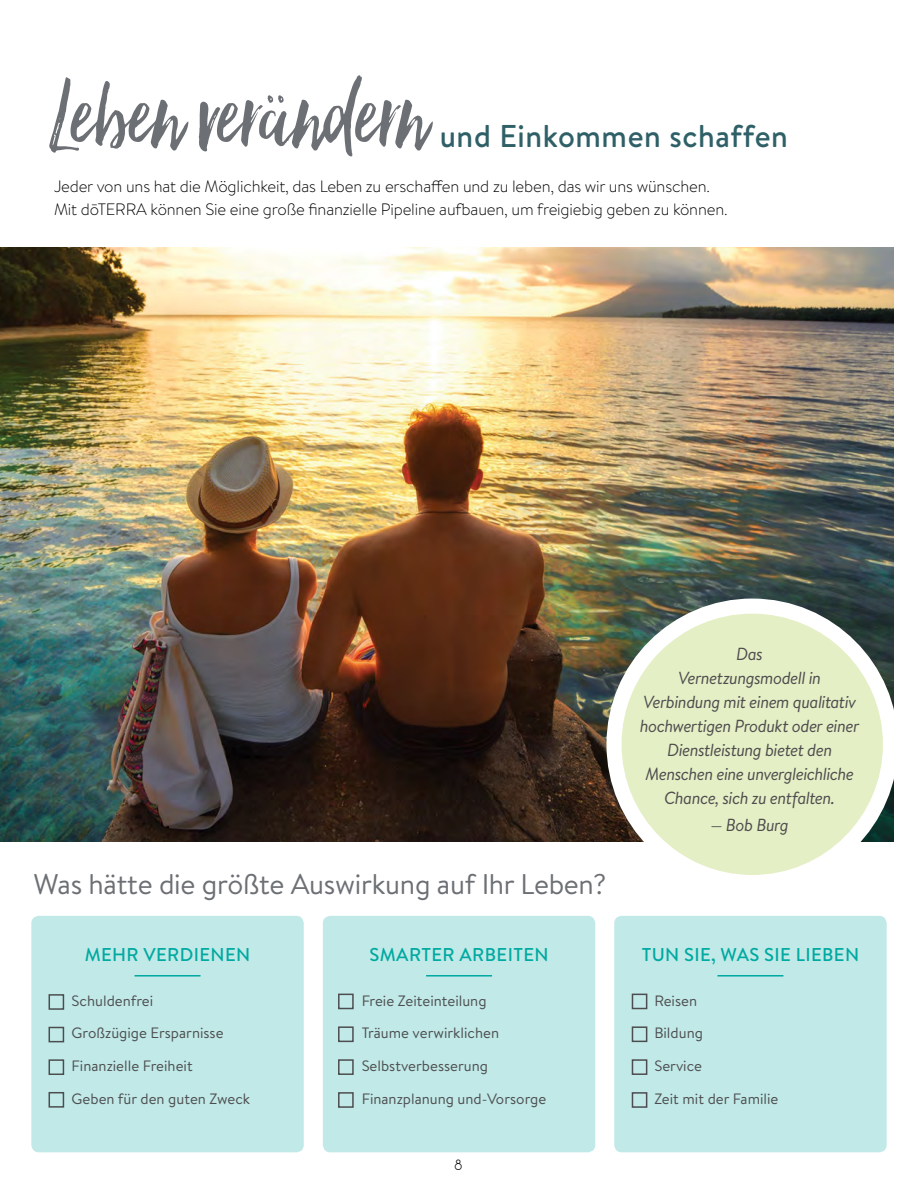
<style>
.page{position:relative;width:918px;height:1188px;background:#fff}
.page>*{position:absolute;margin:0;border:0;box-sizing:border-box;transform-origin:0 0}
.t1{font:120px "Hello Beautiful";letter-spacing:-.01em;color:#6c7074}
.t2{font:500 31.5px "Brandon Text";letter-spacing:.02em;color:#2f6067}
.t3{font:28.5px "Brandon Text";letter-spacing:-.01em;color:#6c7074}
.t4{font:500 18.6px "Brandon Text";letter-spacing:.02em;color:#00a9a1}
.t5{font:italic 17.55px/24px "Brandon Text";letter-spacing:-.03em;color:#4e4c4e;text-align:center}
.t6{font:300 16.5px/22.5px "Brandon Text";letter-spacing:-.01em;color:#000}
.t7{font:15px/32.7px "Brandon Text";color:#4d4d4f}
.t8{font:15px "Quicksand";color:#000}
</style>
<div class="page">
<div style="left:31px;top:916px;width:273px;height:236px;background:#c0e9e7;border-radius:8px"></div>
<img style="left:0;top:248px;width:894px;height:594px">
<div style="left:614px;top:606px;width:276px;height:277px;background:#e4efc5;border-radius:50%"></div>
<div style="left:606px;top:599px;width:292px;height:291px;border:15px solid #fff;border-radius:50%"></div>
<div style="left:323px;top:916px;width:272px;height:236px;background:#c0e9e7;border-radius:8px"></div>
<div style="left:614px;top:916px;width:273px;height:236px;background:#c0e9e7;border-radius:8px"></div>
<hr style="left:135px;top:975px;width:66px;height:2px;background:#00a9a1">
<hr style="left:426px;top:975px;width:66px;height:2px;background:#00a9a1">
<hr style="left:717px;top:975px;width:66px;height:2px;background:#00a9a1">
<div style="left:49px;top:994px;width:15px;height:16px;border:2px solid #4d4d4f"></div>
<div style="left:49px;top:1027px;width:15px;height:15px;border:2px solid #4d4d4f"></div>
<div style="left:49px;top:1059px;width:15px;height:16px;border:2px solid #4d4d4f"></div>
<div style="left:49px;top:1092px;width:15px;height:16px;border:2px solid #4d4d4f"></div>
<div style="left:632px;top:994px;width:15px;height:15px;border:2px solid #4d4d4f"></div>
<div style="left:632px;top:1026px;width:15px;height:16px;border:2px solid #4d4d4f"></div>
<div style="left:632px;top:1059px;width:15px;height:16px;border:2px solid #4d4d4f"></div>
<div style="left:632px;top:1092px;width:15px;height:16px;border:2px solid #4d4d4f"></div>
<div style="left:338px;top:994px;width:16px;height:15px;border:2px solid #4d4d4f"></div>
<div style="left:338px;top:1026px;width:16px;height:16px;border:2px solid #4d4d4f"></div>
<div style="left:338px;top:1059px;width:16px;height:16px;border:2px solid #4d4d4f"></div>
<div style="left:338px;top:1092px;width:16px;height:16px;border:2px solid #4d4d4f"></div>
<h1 class="t1" style="left:48px;top:47px;width:382px">Leben verändern</h1>
<h2 class="t2" style="left:440px;top:115px;width:350px">und Einkommen schaffen</h2>
<p class="t6" style="left:54px;top:175px;width:675px">Jeder von uns hat die Möglichkeit, das Leben zu erschaffen und zu leben, das wir uns wünschen.<br>Mit dōTERRA können Sie eine große finanzielle Pipeline aufbauen, um freigiebig geben zu können.</p>
<h3 class="t3" style="left:33px;top:864px;width:574px">Was hätte die größte Auswirkung auf Ihr Leben?</h3>
<p class="t5" style="left:640px;top:641px;width:221px">Das<br>Vernetzungsmodell in<br>Verbindung mit einem qualitativ hochwertigen Produkt oder einer<br>Dienstleistung bietet den<br>Menschen eine unvergleichliche<br>Chance, sich zu entfalten.</p>
<p class="t5" style="left:710px;top:813px;width:80px">— Bob Burg</p>
<p class="t4" style="left:85px;top:941px;width:167px">MEHR VERDIENEN</p>
<p class="t4" style="left:369px;top:941px;width:181px">SMARTER ARBEITEN</p>
<p class="t4" style="left:642px;top:941px;width:219px">TUN SIE, WAS SIE LIEBEN</p>
<p class="t7" style="left:72px;top:984px;width:180px">Schuldenfrei<br>Großzügige Ersparnisse<br>Finanzielle Freiheit<br>Geben für den guten Zweck</p>
<p class="t7" style="left:654px;top:984px;width:126px">Reisen<br>Bildung<br>Service<br>Zeit mit der Familie</p>
<p class="t7" style="left:362px;top:984px;width:186px">Freie Zeiteinteilung<br>Träume verwirklichen<br>Selbstverbesserung<br>Finanzplanung und-Vorsorge</p>
<p class="t8" style="left:454px;top:1156px;width:11px">8</p>
</div>
